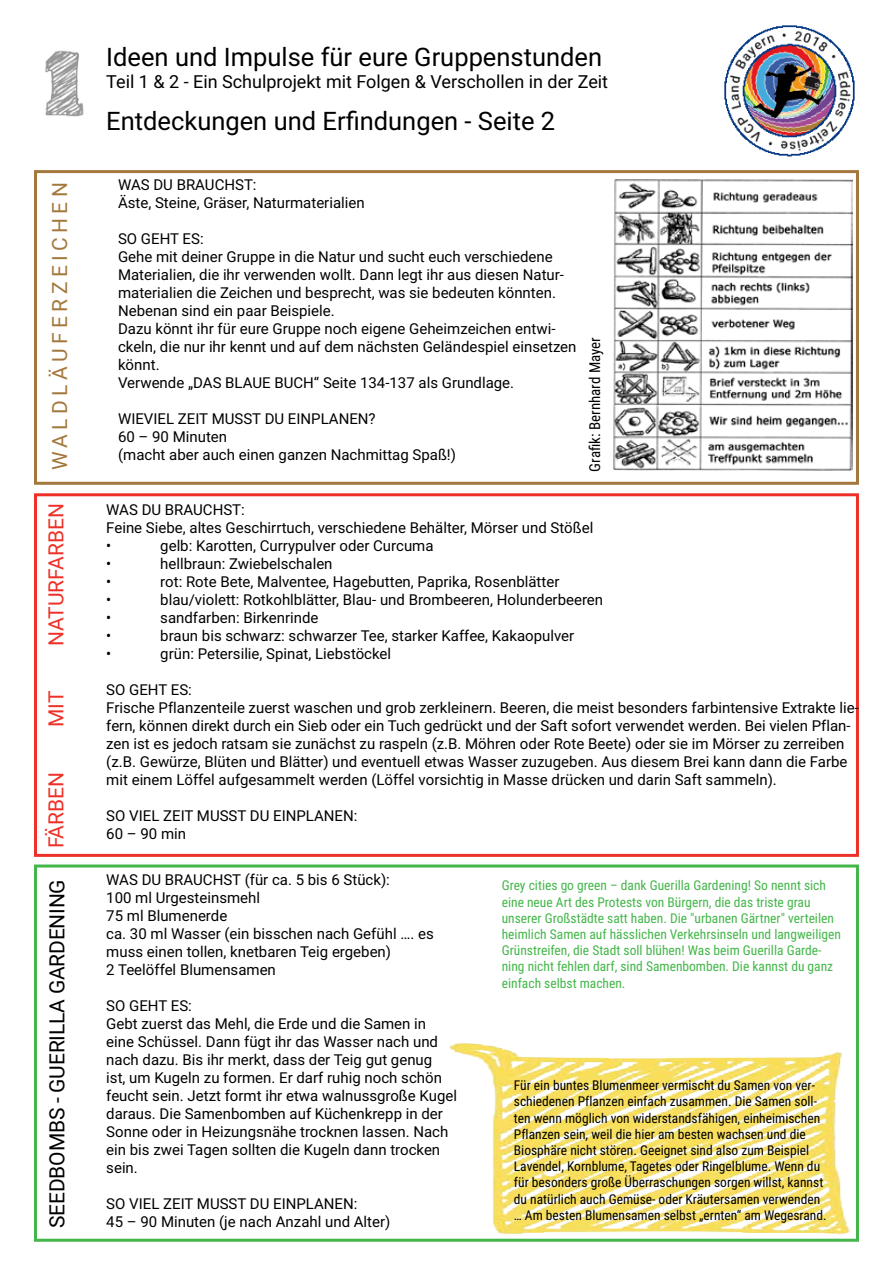
<style>
.page{position:relative;width:893px;height:1263px;background:#fff}
.page>*{position:absolute;margin:0;border:0;box-sizing:border-box;transform-origin:0 0}
.t1{font:25.5px "Roboto";color:#000}
.t2{font:21px "Roboto";letter-spacing:-.01em;color:#000}
.t3{font:21px "Roboto";color:#ee3128}
.t4{font:21px "Roboto";letter-spacing:.21em;color:#a4783d}
.t5{font:18px "Roboto";color:#000}
.t6{font:15px/18px "Roboto";color:#000}
.t7{font:15px "Roboto Condensed";color:#000}
.t8{font:13.5px/16.2px "Roboto Condensed";color:#000}
.t9{font:13.5px/16.2px "Roboto Condensed";color:#43b649}
</style>
<div class="page">
<img style="left:724px;top:25px;width:131px;height:132px">
<div style="left:34px;top:864px;width:825px;height:378px;border:3px solid #43b649"></div>
<div style="left:34px;top:170px;width:825px;height:315px;border:3px solid #a4783d"></div>
<img style="left:613px;top:179px;width:239px;height:292px">
<img style="left:45px;top:50px;width:39px;height:67px">
<div style="left:34px;top:493px;width:825px;height:364px;border:3px solid #ee3128"></div>
<img style="left:354px;top:1022px;width:505px;height:220px">
<h1 class="t1" style="left:106px;top:39px;width:497px">Ideen und Impulse für eure Gruppenstunden</h1>
<p class="t5" style="left:106px;top:68px;width:503px">Teil 1 &amp; 2 - Ein Schulprojekt mit Folgen &amp; Verschollen in der Zeit</p>
<h1 class="t1" style="left:106px;top:103px;width:450px">Entdeckungen und Erfindungen - Seite 2</h1>
<h2 class="t4" style="left:45px;top:470px;width:289px;rotate:-90deg">Waldläuferzei chen</h2>
<p class="t6" style="left:118px;top:175px;width:248px">Was du brauchst:<br>Äste, Steine, Gräser, N aturmaterialien</p>
<p class="t6" style="left:118px;top:229px;width:460px">So gehtes:<br>Gehe mit deiner Gruppe in die Natur und sucht euch verschiedene Materialien, die ihr verwenden wollt. Dann legt ihr aus diesen Natur&shy;materialien die Zeichen und besprecht, was sie bedeuten könnten.<br>Nebenan sind ein paar Beispiele.<br>Dazu könnt ihr für eure Gruppe noch eigene Geheimzeichen entwi&shy;ckeln, die nur ihr kennt und auf dem nächsten Geländespiel einsetzen könnt.<br>Verwende „DAS BLAU</p>
<p class="t7" style="left:584px;top:472px;width:136px;rotate:-90deg">Grafik: Bernhard Mayer</p>
<p class="t6" style="left:106px;top:500px;width:489px">Was du brauchst:<br>Feine Siebe, altes Geschirrtuch, verschiedene Behälter, Mörser und Stößel •</p>
<p class="t6" style="left:262px;top:373px;width:23px">E BUCH</p>
<p class="t6" style="left:314px;top:373px;width:202px">“ Seite 134-137 als Grundlage.</p>
<p class="t6" style="left:118px;top:409px;width:21px">Wievie</p>
<p class="t6" style="left:166px;top:409px;width:78px">l Zeit musst</p>
<p class="t6" style="left:265px;top:409px;width:113px">du ei nplanen?</p>
<p class="t6" style="left:118px;top:427px;width:339px">60 – 90 M inuten<br>(macht aber auch einen ganzen N achmittag Spaß!)</p>
<h2 class="t3" style="left:41px;top:646px;width:145px;rotate:-90deg">Naturfarben</h2>
<p class="t6" style="left:160px;top:536px;width:275px">gelb: Karotten, Currypulver oder Curcuma</p>
<p class="t6" style="left:106px;top:554px;width:7px">•</p>
<p class="t6" style="left:160px;top:554px;width:174px">hellbraun: Zwiebelschalen</p>
<p class="t6" style="left:106px;top:572px;width:7px">•</p>
<p class="t6" style="left:160px;top:572px;width:401px">rot: Rote Bete, Malventee, Hagebutten, Paprika, Rosenblätter</p>
<p class="t6" style="left:106px;top:590px;width:7px">•</p>
<p class="t6" style="left:160px;top:590px;width:444px">blau/violett: Rotkohlblätter, Blau- und Brombeeren, Holunderbeeren</p>
<p class="t6" style="left:106px;top:608px;width:7px">•</p>
<p class="t6" style="left:160px;top:608px;width:160px">sandfarben: Birkenrinde</p>
<p class="t6" style="left:106px;top:626px;width:7px">•</p>
<p class="t6" style="left:160px;top:626px;width:415px">braun bis schwarz: schwarzer Tee, starker Kaffee, Kakaopulver</p>
<p class="t6" style="left:106px;top:644px;width:7px">•</p>
<p class="t6" style="left:160px;top:644px;width:232px">grün: Petersilie, Spinat, Liebstöckel</p>
<p class="t6" style="left:106px;top:680px;width:754px">So gehtes:<br>Frische Pflanzenteile zuerst waschen und grob zerkleinern. Beeren, die meist besonders farbintensive Extrakte lie&shy;fern, können direkt durch ein Sieb oder ein Tuch gedrückt und der Saft sofort verwendet werden. Bei vielen Pflan&shy;zen ist es jedoch ratsam sie zunächst zu raspeln (z.B. Möhren oder Rote Beete) oder sie im Mörser zu zerreiben (z.B. Gewürze, Blüten und Blätter) und eventuell etwas Wasser zuzugeben. Aus diesem Brei kann dann die Farbe mit einem Löffel aufgesammelt werden (Löffel vorsichtig in M asse drücken und darin Saft sammeln).</p>
<p class="t6" style="left:106px;top:806px;width:124px">So viel Zeit musst</p>
<p class="t6" style="left:250px;top:806px;width:109px">du ei nplanen:</p>
<p class="t6" style="left:106px;top:824px;width:81px">60 – 90 min</p>
<h2 class="t3" style="left:41px;top:727px;width:35px;rotate:-90deg">mit</h2>
<h2 class="t3" style="left:41px;top:848px;width:78px;rotate:-90deg">Färben</h2>
<h2 class="t2" style="left:42px;top:1228px;width:347px;rotate:-90deg">Seedbombs - Gueri lla Gardeni ng</h2>
<p class="t6" style="left:106px;top:870px;width:329px">Was du brauchst (für ca. 5 bis 6 Stück):<br>100 ml Urgesteinsmehl<br>75 ml Blumenerde<br>ca. 30 ml Wasser (ein bisschen nach Gefühl …. es muss einen tollen, knetbaren Teig ergeben)<br>2 Teelöffel Blumensamen</p>
<p class="t6" style="left:106px;top:996px;width:352px">So gehtes:<br>Gebt zuerst das Mehl, die Erde und die Samen in eine Schüssel. Dann fügt ihr das Wasser nach und nach dazu. Bis ihr merkt, dass der Teig gut genug<br>ist, um Kugeln zu formen. Er darf ruhig noch schön feucht sein. Jetzt formt ihr etwa walnussgroße Kugel daraus. Die Samenbomben auf Küchenkrepp in der Sonne oder in Heizungsnähe trocknen lassen. Nach ein bis zwei Tagen sollten die Kugeln dann trocken sein.</p>
<p class="t6" style="left:106px;top:1194px;width:124px">So viel Zeit musst</p>
<p class="t6" style="left:106px;top:1194px;width:286px;text-indent:144px">du ei nplanen:<br>45 – 90 M inuten (je nach Anzahl und Alter)</p>
<p class="t9" style="left:502px;top:877px;width:341px">Grey cities go green – dank Guerilla Gardening! So nennt sich eine neue Art des Protests von Bürgern, die das triste grau unserer Großstädte satt haben. Die "urbanen Gärtner" verteilen heimlich Samen auf hässlichen Verkehrsinseln und langweiligen Grünstreifen, die Stadt soll blühen! Was beim Guerilla Garde&shy;ning nicht fehlen darf, sind Samenbomben. Die kannst du ganz einfach selbst machen.</p>
<p class="t8" style="left:514px;top:1077px;width:314px">Für ein buntes Blumenmeer vermischt du Samen von ver&shy;schiedenen Pflanzen einfach zusammen. Die Samen soll&shy;ten wenn möglich von widerstandsfähigen, einheimischen Pflanzen sein, weil die hier am besten wachsen und die Biosphäre nicht stören. Geeignet sind also zum Beispiel Lavendel, Kornblume, Tagetes oder Ringelblume. Wenn du für besonders große Überraschungen sorgen willst, kannst du natürlich auch Gemüse- oder Kräutersamen verwenden … Am besten Blumensamen selbst „ernten“ am Wegesrand.</p>
</div>
